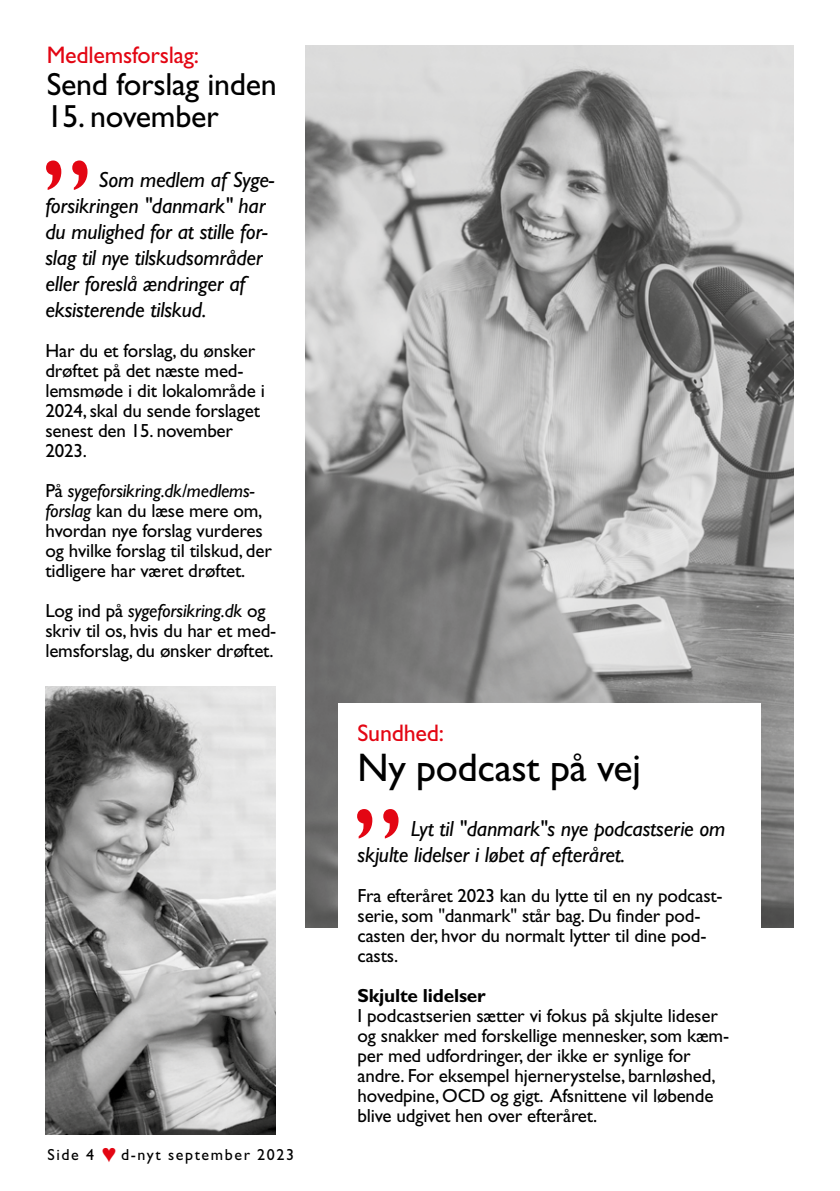
<style>
.page{position:relative;width:840px;height:1191px;background:#fff}
.page>*{position:absolute;margin:0;border:0;box-sizing:border-box;transform-origin:0 0}
.t1{font:120px "Gill Sans";color:#e30613}
.t2{font:40px "Gill Sans";letter-spacing:-.01em;color:#000}
.t3{font:32px "Gill Sans";letter-spacing:-.01em;color:#000}
.t4{font:24px "Gill Sans";letter-spacing:-.01em;color:#e30613}
.t5{font:italic 22px/26px "Gill Sans";letter-spacing:-.01em;color:#000}
.t6{font:19px/20px "Gill Sans";letter-spacing:-.01em;color:#000}
.t7{font:700 19px "Gill Sans";letter-spacing:-.01em;color:#000}
.t8{font:16px "Gill Sans";letter-spacing:.1em;color:#000}
.s1{font-style:italic}
.s2{color:#e30613}
</style>
<div class="page">
<img style="left:305px;top:45px;width:488px;height:882px">
<div style="left:337px;top:703px;width:423px;height:442px;background:#fff"></div>
<img style="left:45px;top:686px;width:230px;height:448px">
<p class="t4" style="left:47px;top:41px;width:154px">Medlemsforslag:</p>
<h3 class="t3" style="left:47px;top:66px;width:231px">Send forslag inden</h3>
<h3 class="t3" style="left:47px;top:98px;width:173px">15. november</h3>
<h1 class="t1" style="left:41px;top:134px;width:53px">”</h1>
<p class="t5" style="left:45px;top:166px;width:230px;text-indent:53px">Som medlem af Syge&shy;forsikringen "danmark" har du mulighed for at stille for&shy;slag til nye tilskudsområder eller foreslå ændringer af eksisterende tilskud.</p>
<p class="t6" style="left:45px;top:340px;width:221px">Har du et forslag, du ønsker drøftet på det næste med&shy;lemsmøde i dit lokalområde i<br>2024, skal du sende forslaget senest den 15. november<br>2023.</p>
<p class="t6" style="left:45px;top:480px;width:228px">På <span class="s1">sygeforsikring.dk/medlems&shy;forslag</span> kan du læse mere om, hvordan nye forslag vurderes og hvilke forslag til tilskud, der tidligere har været drøftet.</p>
<p class="t6" style="left:45px;top:600px;width:232px">Log ind på <span class="s1">sygeforsikring.dk</span> og skriv til os, hvis du har et med&shy;lemsforslag, du ønsker drøftet.</p>
<p class="t8" style="left:47px;top:1145px;width:248px">Side 4 <span class="s2">♥</span> d-nyt september 2023</p>
<p class="t4" style="left:357px;top:719px;width:88px">Sundhed:</p>
<h2 class="t2" style="left:357px;top:744px;width:285px">Ny podcast på vej</h2>
<h1 class="t1" style="left:352px;top:782px;width:53px">”</h1>
<p class="t5" style="left:357px;top:815px;width:369px;text-indent:53px">Lyt til "danmark"s nye podcastserie om skjulte lidelser i løbet af efteråret.</p>
<p class="t6" style="left:357px;top:885px;width:366px">Fra efteråret 2023 kan du lytte til en ny podcast&shy;serie, som "danmark" står bag. Du finder pod&shy;casten der, hvor du normalt lytter til dine pod&shy;casts.</p>
<p class="t7" style="left:357px;top:984px;width:130px">Skjulte lidelser</p>
<p class="t6" style="left:357px;top:1005px;width:373px">I podcastserien sætter vi fokus på skjulte lideser og snakker med forskellige mennesker, som kæm&shy;per med udfordringer, der ikke er synlige for andre. For eksempel hjernerystelse, barnløshed, hovedpine, OCD og gigt. Afsnittene vil løbende blive udgivet hen over efteråret.</p>
</div>
